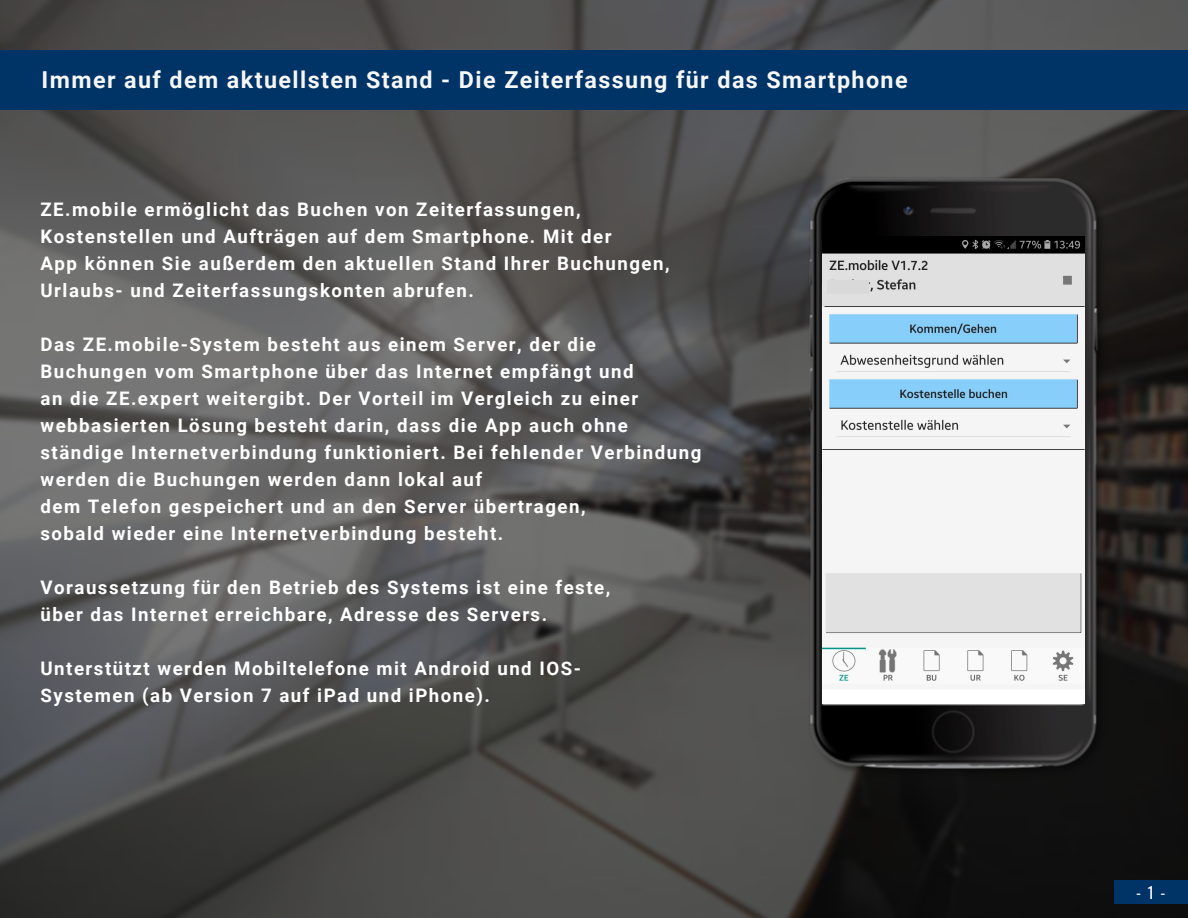
<style>
.page{position:relative;width:1188px;height:918px;background:#fff}
.page>*{position:absolute;margin:0;border:0;box-sizing:border-box;transform-origin:0 0}
.t1{font:700 23.4px "Roboto";letter-spacing:.06em;color:#f6f6f6}
.t2{font:700 18.75px/27px "Roboto";letter-spacing:.08em;color:#fff}
.t3{font:15.6px "Oswald";color:#fff}
</style>
<div class="page">
<img style="left:0;top:0;width:1188px;height:918px">
<div style="left:0;top:51px;width:1188px;height:59px;background:#036"></div>
<div style="left:1114px;top:880px;width:74px;height:23px;background:#036"></div>
<img style="left:735px;top:147px;width:453px;height:667px">
<img style="left:822px;top:236px;width:262px;height:467px">
<div style="left:827px;top:280px;width:41px;height:14px;background:#d9d9d9"></div>
<p class="t1" style="left:42px;top:66px;width:868px">Immer auf dem aktuellsten Stand - Die Zeiterfassung für das Smartphone</p>
<p class="t2" style="left:40px;top:196px;width:631px">ZE.mobile ermöglicht das Buchen von Zeiterfassungen, Kostenstellen und Aufträgen auf dem Smartphone. Mit der<br>App können Sie außerdem den aktuellen Stand Ihrer Buchungen, Urlaubs- und Zeiterfassungskonten abrufen.</p>
<p class="t2" style="left:40px;top:331px;width:662px">Das ZE.mobile-System besteht aus einem Server, der die Buchungen vom Smartphone über das Internet empfängt und<br>an die ZE.expert weitergibt. Der Vorteil im Vergleich zu einer webbasierten Lösung besteht darin, dass die App auch ohne ständige Internetverbindung funktioniert. Bei fehlender Verbindung werden die Buchungen werden dann lokal auf<br>dem Telefon gespeichert und an den Server übertragen,<br>sobald wieder eine Internetverbindung besteht.</p>
<p class="t2" style="left:40px;top:574px;width:571px">Voraussetzung für den Betrieb des Systems ist eine feste, über das Internet erreichbare, Adresse des Servers.</p>
<p class="t2" style="left:40px;top:655px;width:542px">Unterstützt werden Mobiltelefone mit Android und IOS-<br>Systemen (ab Version 7 auf iPad und iPhone).</p>
<p class="t3" style="left:1136px;top:880px;width:31px">-1-</p>
</div>
